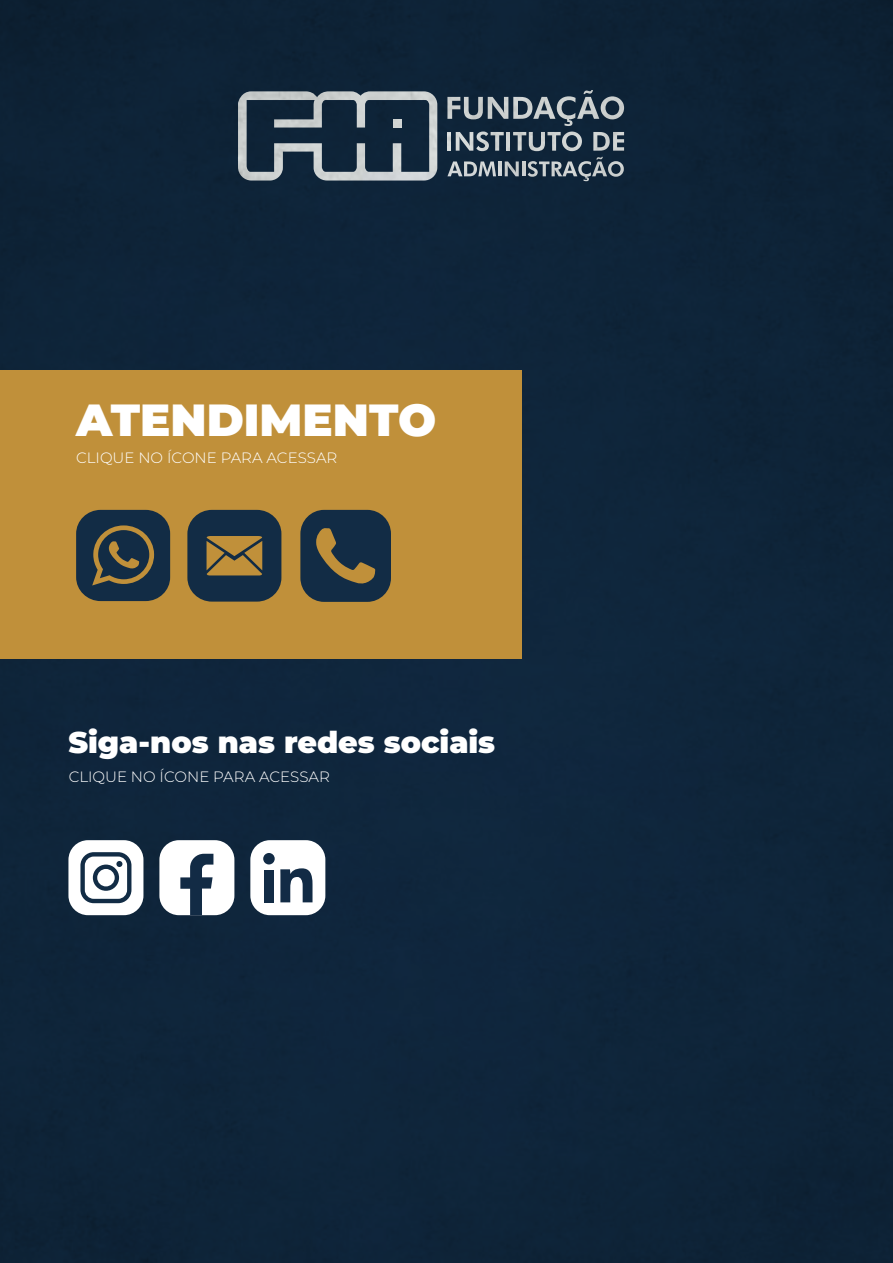
<style>
.page{position:relative;width:893px;height:1263px;background:#0e2439}
.page>*{position:absolute;margin:0;border:0;box-sizing:border-box;transform-origin:0 0}
.t1{font:900 45px "Montserrat";color:#fff}
.t2{font:900 30px "Montserrat";color:#fff}
.t3{font:300 15px "Montserrat";color:#fff}
</style>
<div class="page">
<div style="left:0;top:370px;width:521px;height:288px;background:#c0903a"></div>
<div style="left:68px;top:840px;width:75px;height:75px;background:#fff;border-radius:20px"></div>
<svg style="left:80px;top:852px;width:51px;height:51px"></svg>
<div style="left:159px;top:840px;width:75px;height:75px;background:#fff;border-radius:20px"></div>
<svg style="left:180px;top:854px;width:33px;height:61px"></svg>
<div style="left:76px;top:510px;width:94px;height:91px;background:#122c45;border-radius:24px"></div>
<svg style="left:92px;top:525px;width:62px;height:60px"></svg>
<div style="left:187px;top:510px;width:94px;height:92px;background:#122c45;border-radius:24px"></div>
<svg style="left:207px;top:536px;width:55px;height:39px;background:#a4803b"></svg>
<div style="left:300px;top:510px;width:91px;height:92px;background:#122c45;border-radius:24px"></div>
<svg style="left:316px;top:528px;width:59px;height:56px"></svg>
<div style="left:250px;top:840px;width:75px;height:75px;background:#fff;border-radius:20px"></div>
<div style="left:264px;top:870px;width:10px;height:32px;background:#122b45"></div>
<svg style="left:280px;top:868px;width:32px;height:34px"></svg>
<div style="left:263px;top:853px;width:12px;height:11px;background:#122b45;border-radius:50%"></div>
<h1 class="t1" style="left:76px;top:386px;width:362px">ATENDIMENTO</h1>
<p class="t3" style="left:76px;top:447px;width:263px">CLIQUE NO ÍCONE PARA ACESSAR</p>
<h2 class="t2" style="left:68px;top:720px;width:428px">Siga-nos nas redes sociais</h2>
<p class="t3" style="left:69px;top:766px;width:263px">CLIQUE NO ÍCONE PARA ACESSAR</p>
</div>
